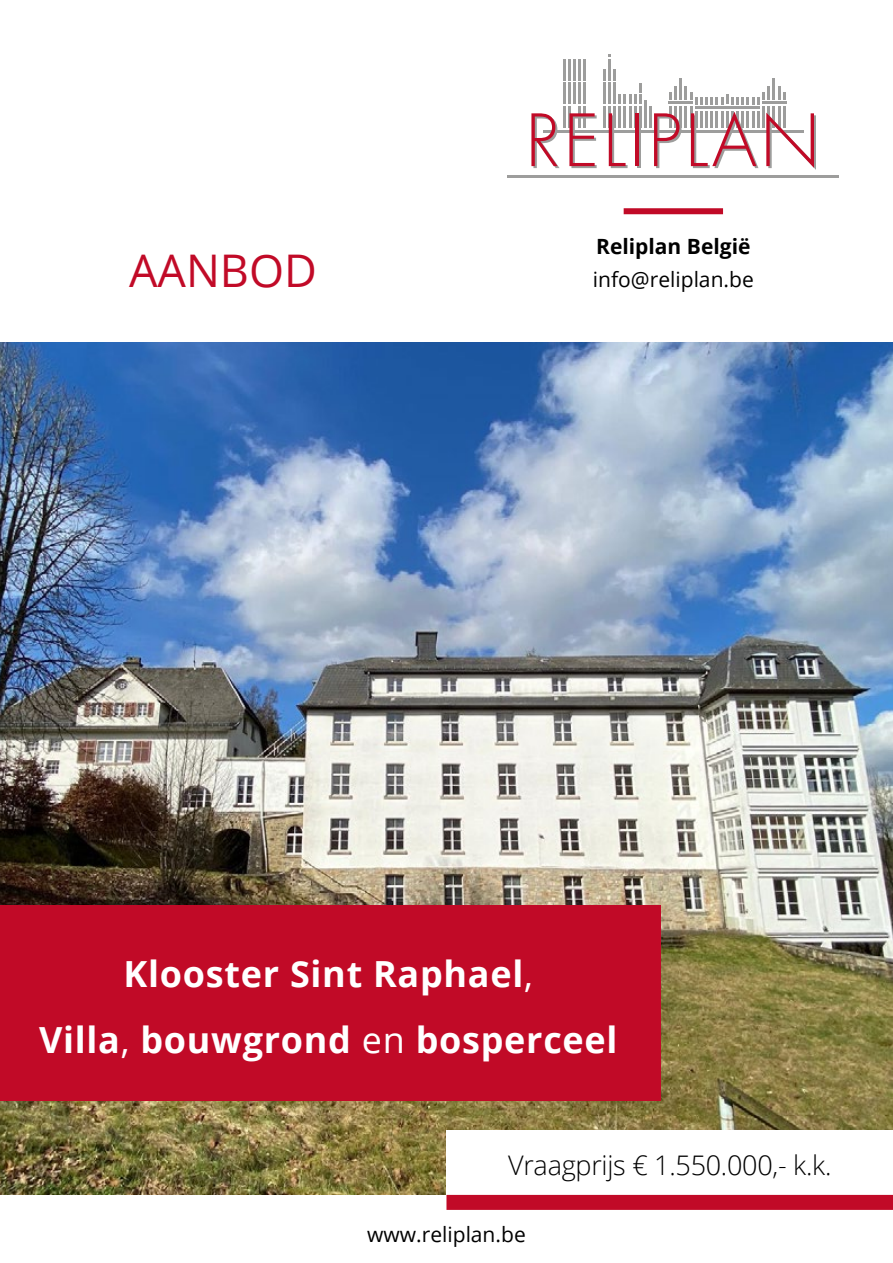
<style>
.page{position:relative;width:893px;height:1263px;background:#fff}
.page>*{position:absolute;margin:0;border:0;box-sizing:border-box;transform-origin:0 0}
.t1{font:45px "Open Sans";color:#c10a27}
.t2{font:700 36px "Open Sans";letter-spacing:.02em;color:#fff}
.t3{font:300 27px "Open Sans";letter-spacing:-.01em;color:#000}
.t4{font:21px "Open Sans";color:#000}
.t5{font:700 21px "Open Sans";color:#000}
.s1{font-weight:400}
</style>
<div class="page">
<img style="left:0;top:342px;width:893px;height:852px">
<div style="left:0;top:906px;width:661px;height:195px;background:#c10a27"></div>
<div style="left:446px;top:1130px;width:447px;height:64px;background:#fff"></div>
<div style="left:624px;top:208px;width:99px;height:6px;background:#c10a27"></div>
<hr style="left:543px;top:130px;width:260px;height:2px;background:#9d9d9c">
<hr style="left:508px;top:175px;width:331px;height:3px;background:#9d9d9c">
<hr style="left:563px;top:59px;width:3px;height:22px;background:#9d9d9c">
<hr style="left:568px;top:59px;width:3px;height:22px;background:#9d9d9c">
<hr style="left:573px;top:59px;width:3px;height:22px;background:#9d9d9c">
<hr style="left:578px;top:59px;width:3px;height:22px;background:#9d9d9c">
<hr style="left:584px;top:59px;width:2px;height:22px;background:#9d9d9c">
<hr style="left:563px;top:83px;width:3px;height:21px;background:#9d9d9c">
<hr style="left:568px;top:83px;width:3px;height:21px;background:#9d9d9c">
<hr style="left:573px;top:83px;width:3px;height:21px;background:#9d9d9c">
<hr style="left:578px;top:83px;width:3px;height:21px;background:#9d9d9c">
<hr style="left:584px;top:83px;width:2px;height:21px;background:#9d9d9c">
<hr style="left:563px;top:106px;width:3px;height:22px;background:#9d9d9c">
<svg style="left:603px;top:69px;width:3px;height:12px"></svg>
<hr style="left:603px;top:83px;width:3px;height:21px;background:#9d9d9c">
<hr style="left:603px;top:106px;width:3px;height:22px;background:#9d9d9c">
<hr style="left:608px;top:59px;width:3px;height:22px;background:#9d9d9c">
<hr style="left:608px;top:83px;width:3px;height:21px;background:#9d9d9c">
<hr style="left:608px;top:106px;width:3px;height:22px;background:#9d9d9c">
<hr style="left:613px;top:106px;width:3px;height:22px;background:#9d9d9c">
<hr style="left:618px;top:106px;width:3px;height:22px;background:#9d9d9c">
<hr style="left:624px;top:106px;width:2px;height:22px;background:#9d9d9c">
<hr style="left:629px;top:106px;width:2px;height:22px;background:#9d9d9c">
<svg style="left:613px;top:69px;width:29px;height:35px"></svg>
<hr style="left:634px;top:106px;width:3px;height:22px;background:#9d9d9c">
<hr style="left:639px;top:106px;width:3px;height:22px;background:#9d9d9c">
<hr style="left:644px;top:101px;width:3px;height:27px;background:#9d9d9c">
<hr style="left:649px;top:106px;width:3px;height:22px;background:#9d9d9c">
<hr style="left:568px;top:106px;width:3px;height:22px;background:#9d9d9c">
<hr style="left:578px;top:106px;width:3px;height:22px;background:#9d9d9c">
<hr style="left:584px;top:106px;width:2px;height:22px;background:#9d9d9c">
<hr style="left:669px;top:106px;width:3px;height:22px;background:#9d9d9c">
<svg style="left:669px;top:86px;width:8px;height:13px"></svg>
<hr style="left:679px;top:78px;width:3px;height:21px;background:#9d9d9c">
<hr style="left:674px;top:106px;width:3px;height:22px;background:#9d9d9c">
<hr style="left:679px;top:106px;width:3px;height:22px;background:#9d9d9c">
<hr style="left:685px;top:106px;width:2px;height:22px;background:#9d9d9c">
<hr style="left:690px;top:106px;width:2px;height:22px;background:#9d9d9c">
<hr style="left:668px;top:101px;width:24px;height:3px;background:#9d9d9c">
<hr style="left:772px;top:78px;width:3px;height:21px;background:#9d9d9c">
<svg style="left:778px;top:86px;width:7px;height:13px"></svg>
<hr style="left:767px;top:106px;width:3px;height:22px;background:#9d9d9c">
<hr style="left:772px;top:106px;width:3px;height:22px;background:#9d9d9c">
<hr style="left:778px;top:106px;width:2px;height:22px;background:#9d9d9c">
<hr style="left:783px;top:106px;width:2px;height:22px;background:#9d9d9c">
<hr style="left:762px;top:106px;width:3px;height:22px;background:#9d9d9c">
<hr style="left:762px;top:101px;width:25px;height:3px;background:#9d9d9c">
<hr style="left:757px;top:111px;width:3px;height:17px;background:#9d9d9c">
<svg style="left:685px;top:86px;width:85px;height:18px"></svg>
<hr style="left:695px;top:106px;width:65px;height:3px;background:#9d9d9c">
<hr style="left:637px;top:115px;width:4px;height:53px;background:#9d9d9c">
<svg style="left:531px;top:113px;width:29px;height:55px"></svg>
<svg style="left:569px;top:113px;width:28px;height:55px"></svg>
<svg style="left:609px;top:113px;width:19px;height:55px"></svg>
<hr style="left:635px;top:113px;width:4px;height:53px;background:#c10a27">
<svg style="left:654px;top:113px;width:27px;height:55px"></svg>
<svg style="left:691px;top:111px;width:67px;height:57px"></svg>
<svg style="left:766px;top:113px;width:50px;height:57px"></svg>
<div style="left:446px;top:1195px;width:447px;height:15px;background:#c10a27"></div>
<p class="t1" style="left:129px;top:240px;width:189px">AANBOD</p>
<p class="t5" style="left:596px;top:231px;width:156px">Reliplan België</p>
<p class="t4" style="left:593px;top:265px;width:162px">info@reliplan.be</p>
<p class="t2" style="left:124px;top:948px;width:411px">Klooster Sint Raphael<span class="s1">,</span></p>
<p class="t2" style="left:39px;top:1015px;width:580px">Villa<span class="s1">,</span> bouwgrond <span class="s1">en</span> bosperceel</p>
<p class="t3" style="left:508px;top:1147px;width:325px">Vraagprijs € 1.550.000,- k.k.</p>
<p class="t4" style="left:367px;top:1220px;width:160px">www.reliplan.be</p>
</div>
